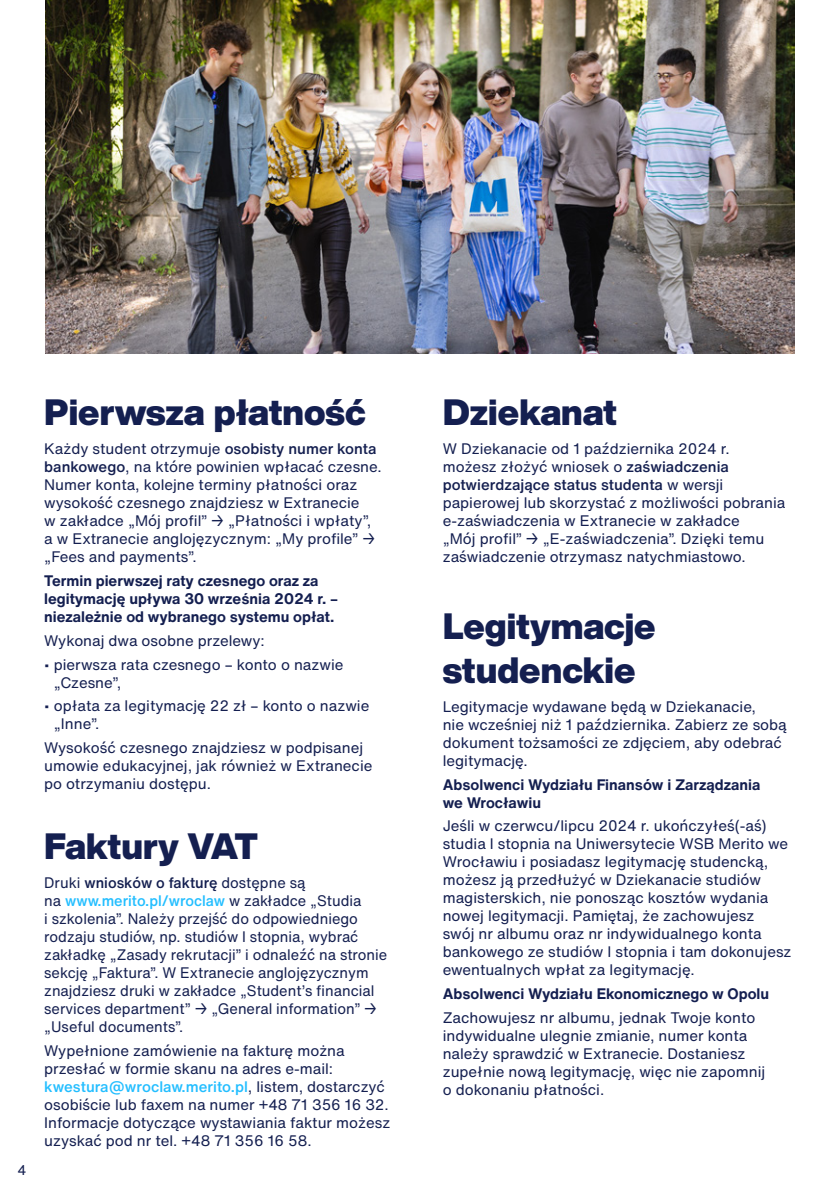
<style>
.page{position:relative;width:840px;height:1191px;background:#fff}
.page>*{position:absolute;margin:0;border:0;box-sizing:border-box;transform-origin:0 0}
.nagłówek{font:900 36px/43.2px "Helvetica Now Display";color:#141f50}
.t1{font:15px/18px "Helvetica Now Text";color:#141f50}
.t2{font:700 15px/18px "Helvetica Now Text";color:#141f50}
.t3{font:14px "Helvetica Now Text";color:#141f50}
.s1{font-weight:500}
.s2{font-weight:500;color:#23beff}
</style>
<div class="page">
<img style="left:45px;top:0;width:749px;height:354px">
<p class="t3" style="left:18px;top:1160px;width:10px">4</p>
<p class="nagłówek" style="left:44px;top:391px;width:323px">Pierwsza płatność</p>
<p class="t1" style="left:44px;top:440px;width:339px">Każdy student otrzymuje <span class="s1">osobisty numer konta bankowego</span>, na które powinien wpłacać czesne.<br>Numer konta, kolejne terminy płatności oraz wysokość czesnego znajdziesz w Extranecie<br>w zakładce „Mój profil” → „Płatności i wpłaty”, a w Extranecie anglojęzycznym: „My profile” → „Fees and payments”.</p>
<p class="t2" style="left:44px;top:572px;width:295px">Termin pierwszej raty czesnego oraz za legitymację upływa 30 września 2024 r. – niezależnie od wybranego systemu opłat.</p>
<p class="t1" style="left:44px;top:631px;width:222px">Wykonaj dwa osobne przelewy:</p>
<p class="t1" style="left:54px;top:655px;width:291px;text-indent:-10px">• pierwsza rata czesnego – konto o nazwie „Czesne”,</p>
<p class="t1" style="left:54px;top:697px;width:317px;text-indent:-10px">• opłata za legitymację 22 zł – konto o nazwie „Inne”.</p>
<p class="t1" style="left:44px;top:738px;width:329px">Wysokość czesnego znajdziesz w podpisanej umowie edukacyjnej, jak również w Extranecie po otrzymaniu dostępu.</p>
<p class="nagłówek" style="left:44px;top:824px;width:215px">Faktury VAT</p>
<p class="t1" style="left:44px;top:873px;width:344px">Druki <span class="s1">wniosków o fakturę</span> dostępne są<br>na <span class="s2">www.merito.pl/wroclaw</span> w zakładce „Studia<br>i szkolenia”. Należy przejść do odpowiedniego rodzaju studiów, np. studiów I stopnia, wybrać zakładkę „Zasady rekrutacji” i odnaleźć na stronie sekcję „Faktura”. W Extranecie anglojęzycznym znajdziesz druki w zakładce „Student’s financial services department” → „General information” → „Useful documents”.</p>
<p class="t1" style="left:44px;top:1041px;width:347px">Wypełnione zamówienie na fakturę można przesłać w formie skanu na adres e-mail: <span class="s2">kwestura@wroclaw.merito.pl</span>, listem, dostarczyć osobiście lub faxem na numer +48 71 356 16 32.<br>Informacje dotyczące wystawiania faktur możesz uzyskać pod nr tel. +48 71 356 16 58.</p>
<p class="nagłówek" style="left:442px;top:391px;width:176px">Dziekanat</p>
<p class="t1" style="left:442px;top:440px;width:344px">W Dziekanacie od 1 października 2024 r. możesz złożyć wniosek o <span class="s1">zaświadczenia potwierdzające status studenta</span> w wersji papierowej lub skorzystać z możliwości pobrania e-zaświadczenia w Extranecie w zakładce<br>„Mój profil” → „E-zaświadczenia”. Dzięki temu zaświadczenie otrzymasz natychmiastowo.</p>
<p class="nagłówek" style="left:442px;top:605px;width:214px">Legitymacje studenckie</p>
<p class="t1" style="left:442px;top:697px;width:345px">Legitymacje wydawane będą w Dziekanacie,<br>nie wcześniej niż 1 października. Zabierz ze sobą dokument tożsamości ze zdjęciem, aby odebrać legitymację.</p>
<p class="t2" style="left:442px;top:775px;width:319px">Absolwenci Wydziału Finansów i Zarządzania we Wrocławiu</p>
<p class="t1" style="left:442px;top:817px;width:350px">Jeśli w czerwcu/lipcu 2024 r. ukończyłeś(-aś) studia I stopnia na Uniwersytecie WSB Merito we Wrocławiu i posiadasz legitymację studencką, możesz ją przedłużyć w Dziekanacie studiów magisterskich, nie ponosząc kosztów wydania nowej legitymacji. Pamiętaj, że zachowujesz<br>swój nr albumu oraz nr indywidualnego konta bankowego ze studiów I stopnia i tam dokonujesz ewentualnych wpłat za legitymację.</p>
<p class="t2" style="left:442px;top:984px;width:328px">Absolwenci Wydziału Ekonomicznego w Opolu</p>
<p class="t1" style="left:442px;top:1008px;width:324px">Zachowujesz nr albumu, jednak Twoje konto indywidualne ulegnie zmianie, numer konta należy sprawdzić w Extranecie. Dostaniesz zupełnie nową legitymację, więc nie zapomnij o dokonaniu płatności.</p>
</div>
